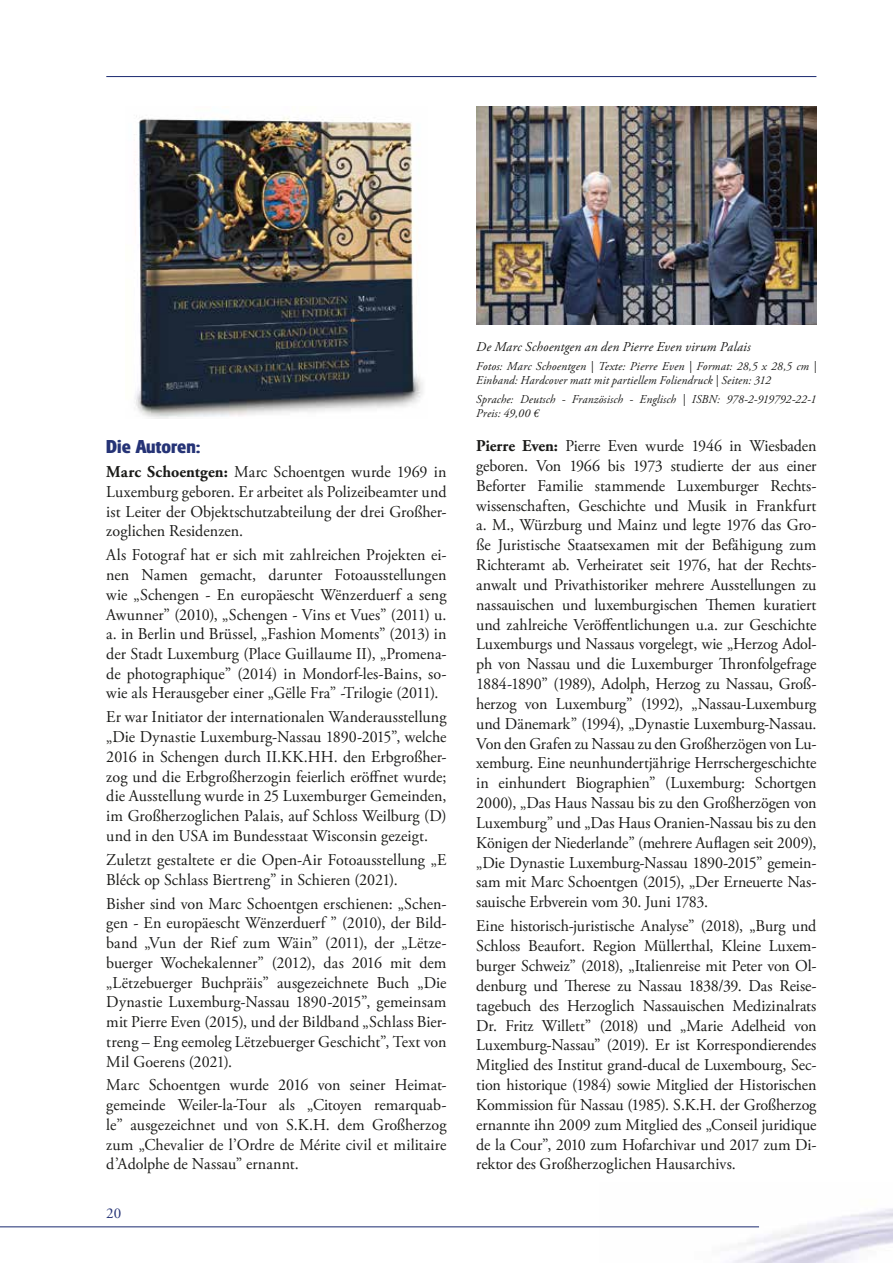
<style>
.page{position:relative;width:893px;height:1263px;background:#fff}
.page>*{position:absolute;margin:0;border:0;box-sizing:border-box;transform-origin:0 0}
.t1{font:700 18px "Glasgow";letter-spacing:.005em;color:#253376}
.t2{font:16.5px/19.8px "Adobe Garamond Pro";color:#1a1a18;text-align:justify}
.t3{font:15px "Adobe Garamond Pro";color:#253376}
.t4{font:italic 13.5px "Adobe Garamond Pro";letter-spacing:.01em;color:#1a1a18}
.t5{font:italic 12px/14.4px "Adobe Garamond Pro";letter-spacing:.015em;color:#1a1a18}
.s1{font-weight:700}
</style>
<div class="page">
<hr style="left:0;top:1226px;width:759px;height:1px;background:#253376">
<img style="left:134px;top:116px;width:289px;height:303px">
<img style="left:476px;top:106px;width:340px;height:218px">
<hr style="left:106px;top:76px;width:710px;height:1px;background:#253376">
<p class="t1" style="left:106px;top:435px;width:96px">Die Autoren:</p>
<p class="t2" style="left:106px;top:462px;width:342px"><span class="s1">Marc Schoentgen:</span> Marc Schoentgen wurde 1969 in Luxemburg geboren. Er arbeitet als Polizeibeamter und ist Leiter der Objektschutzabteilung der drei Großher&shy;zoglichen Residenzen.</p>
<p class="t2" style="left:106px;top:546px;width:342px">Als Fotograf hat er sich mit zahlreichen Projekten ei&shy;nen Namen gemacht, darunter Fotoausstellungen wie „Schengen - En europäescht Wënzerduerf a seng Awunner” (2010), „Schengen - Vins et Vues” (2011) u. a. in Berlin und Brüssel, „Fashion Moments” (2013) in der Stadt Luxemburg (Place Guillaume II), „Promena&shy;de photographique” (2014) in Mondorf-les-Bains, so&shy;wie als Herausgeber einer „Gëlle Fra” -Trilogie (2011).</p>
<p class="t2" style="left:106px;top:708px;width:342px">Er war Initiator der internationalen Wanderausstellung „Die Dynastie Luxemburg-Nassau 1890-2015”, welche 2016 in Schengen durch II.KK.HH. den Erbgroßher&shy;zog und die Erbgroßherzogin feierlich eröffnet wurde; die Ausstellung wurde in 25 Luxemburger Gemeinden, im Großherzoglichen Palais, auf Schloss Weilburg (D) und in den USA im Bundesstaat Wisconsin gezeigt.</p>
<p class="t2" style="left:106px;top:850px;width:342px">Zuletzt gestaltete er die Open-Air Fotoausstellung „E<br>Bléck op Schlass Biertreng” in Schieren (2021).</p>
<p class="t2" style="left:106px;top:894px;width:342px">Bisher sind von Marc Schoentgen erschienen: „Schen&shy;gen - En europäescht Wënzerduerf ” (2010), der Bild&shy;band „Vun der Rief zum Wäin” (2011), der „Lëtze&shy;buerger Wochekalenner” (2012), das 2016 mit dem „Lëtzebuerger Buchpräis” ausgezeichnete Buch „Die Dynastie Luxemburg-Nassau 1890-2015”, gemeinsam mit Pierre Even (2015), und der Bildband „Schlass Bier&shy;treng – Eng eemoleg Lëtzebuerger Geschicht”, Text von Mil Goerens (2021).</p>
<p class="t2" style="left:106px;top:1076px;width:342px">Marc Schoentgen wurde 2016 von seiner Heimat&shy;gemeinde Weiler-la-Tour als „Citoyen remarquab&shy;le” ausgezeichnet und von S.K.H. dem Großherzog zum „Chevalier de l’Ordre de Mérite civil et militaire d’Adolphe de Nassau” ernannt.</p>
<p class="t3" style="left:106px;top:1204px;width:17px">20</p>
<p class="t4" style="left:476px;top:339px;width:276px">De Marc Schoentgen an den Pierre Even virum Palais</p>
<p class="t5" style="left:476px;top:359px;width:342px">Fotos: Marc Schoentgen | Texte: Pierre Even | Format: 28,5 x 28,5 cm |<br>Einband: Hardcover matt mit partiellem Foliendruck | Seiten: 312</p>
<p class="t5" style="left:476px;top:392px;width:342px">Sprache: Deutsch - Französisch - Englisch | ISBN: 978-2-919792-22-1<br>Preis: 49,00 €</p>
<p class="t2" style="left:476px;top:436px;width:342px"><span class="s1">Pierre Even:</span> Pierre Even wurde 1946 in Wiesbaden geboren. Von 1966 bis 1973 studierte der aus einer Beforter Familie stammende Luxemburger Rechts&shy;wissenschaften, Geschichte und Musik in Frankfurt a. M., Würzburg und Mainz und legte 1976 das Gro&shy;ße Juristische Staatsexamen mit der Befähigung zum Richteramt ab. Verheiratet seit 1976, hat der Rechts&shy;anwalt und Privathistoriker mehrere Ausstellungen zu nassauischen und luxemburgischen Themen kuratiert und zahlreiche Veröffentlichungen u.a. zur Geschichte Luxemburgs und Nassaus vorgelegt, wie „Herzog Adol&shy;ph von Nassau und die Luxemburger Thronfolgefrage 1884-1890” (1989), Adolph, Herzog zu Nassau, Groß&shy;herzog von Luxemburg” (1992), „Nassau-Luxemburg und Dänemark” (1994), „Dynastie Luxemburg-Nassau.<br>Von den Grafen zu Nassau zu den Großherzögen von Lu&shy;xemburg. Eine neunhundertjährige Herrschergeschichte in einhundert Biographien” (Luxemburg: Schortgen 2000), „Das Haus Nassau bis zu den Großherzögen von Luxemburg” und „Das Haus Oranien-Nassau bis zu den Königen der Niederlande” (mehrere Auflagen seit 2009), „Die Dynastie Luxemburg-Nassau 1890-2015” gemein&shy;sam mit Marc Schoentgen (2015), „Der Erneuerte Nas&shy;sauische Erbverein vom 30. Juni 1783.</p>
<p class="t2" style="left:476px;top:917px;width:342px">Eine historisch-juristische Analyse” (2018), „Burg und Schloss Beaufort. Region Müllerthal, Kleine Luxem&shy;burger Schweiz” (2018), „Italienreise mit Peter von Ol&shy;denburg und Therese zu Nassau 1838/39. Das Reise&shy;tagebuch des Herzoglich Nassauischen Medizinalrats Dr. Fritz Willett” (2018) und „Marie Adelheid von Luxemburg-Nassau” (2019). Er ist Korrespondierendes Mitglied des Institut grand-ducal de Luxembourg, Sec&shy;tion historique (1984) sowie Mitglied der Historischen Kommission für Nassau (1985). S.K.H. der Großherzog ernannte ihn 2009 zum Mitglied des „Conseil juridique de la Cour”, 2010 zum Hofarchivar und 2017 zum Di&shy;rektor des Großherzoglichen Hausarchivs.</p>
</div>
